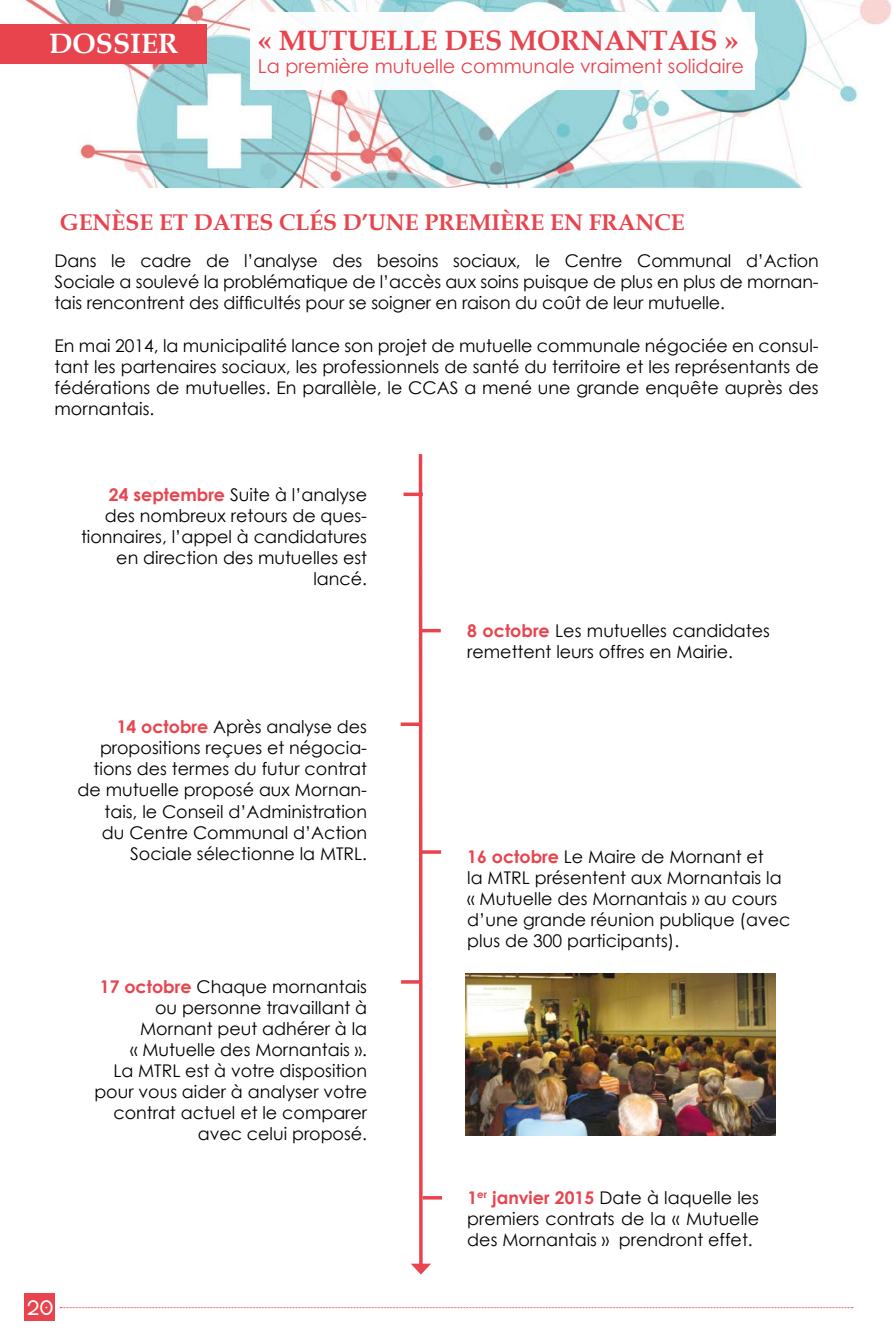
<style>
.page{position:relative;width:893px;height:1340px;background:#fff}
.page>*{position:absolute;margin:0;border:0;box-sizing:border-box;transform-origin:0 0}
.t1{font:700 28px "Book Antiqua";color:#e7444e}
.t2{font:700 28px "Book Antiqua";color:#fff}
.t3{font:28px "Eurofurenceregular";color:#fff}
.t4{font:700 22.75px "Book Antiqua";color:#e7444e}
.t5{font:19.25px "Century Gothic";color:#e7444e}
.t6{font:17.5px/21px "Century Gothic";color:#000;text-align:justify}
.s1{font-weight:700;color:#e7444e}
</style>
<div class="page">
<img style="left:0;top:0;width:892px;height:188px">
<div style="left:251px;top:12px;width:504px;height:77px;background:#fff"></div>
<div style="left:0;top:25px;width:207px;height:39px;background:#e7444e"></div>
<div style="left:25px;top:1293px;width:30px;height:28px;background:#e7444e"></div>
<svg style="left:60px;top:1307px;width:793px;height:1px"></svg>
<svg style="left:404px;top:492px;width:15px;height:4px"></svg>
<svg style="left:419px;top:454px;width:4px;height:809px;background:#ea5e67"></svg>
<svg style="left:411px;top:1263px;width:20px;height:11px"></svg>
<hr style="left:423px;top:1196px;width:19px;height:3px;background:#e7444e">
<hr style="left:401px;top:980px;width:19px;height:3px;background:#e7444e">
<hr style="left:422px;top:850px;width:19px;height:3px;background:#e7444e">
<svg style="left:401px;top:722px;width:19px;height:4px"></svg>
<hr style="left:421px;top:629px;width:20px;height:3px;background:#e7444e">
<img style="left:466px;top:974px;width:309px;height:161px">
<h1 class="t2" style="left:49px;top:27px;width:131px">DOSSIER</h1>
<h1 class="t1" style="left:258px;top:24px;width:482px">« MUTUELLE DES MORNANTAIS »</h1>
<p class="t5" style="left:258px;top:55px;width:488px">La première mutuelle communale vraiment solidaire</p>
<h2 class="t4" style="left:60px;top:209px;width:626px">GENÈSE ET DATES CLÉS D’UNE PREMIÈRE EN FRANCE</h2>
<p class="t6" style="left:55px;top:250px;width:766px">Dans le cadre de l’analyse des besoins sociaux, le Centre Communal d’Action Sociale a soulevé la problématique de l’accès aux soins puisque de plus en plus de mornan&shy;tais rencontrent des difficultés pour se soigner en raison du coût de leur mutuelle.</p>
<p class="t6" style="left:55px;top:334px;width:766px">En mai 2014, la municipalité lance son projet de mutuelle communale négociée en consul&shy;tant les partenaires sociaux, les professionnels de santé du territoire et les représentants de fédérations de mutuelles. En parallèle, le CCAS a mené une grande enquête auprès des mornantais.</p>
<p class="t6" style="left:81px;top:483px;width:288px;text-align:right"><span class="s1">24 septembre</span> Suite à l’analyse des nombreux retours de ques&shy;tionnaires, l’appel à candidatures en direction des mutuelles est lancé.</p>
<p class="t6" style="left:78px;top:716px;width:291px;text-align:right"><span class="s1">14 octobre</span> Après analyse des propositions reçues et négocia&shy;tions des termes du futur contrat de mutuelle proposé aux Mornan&shy;tais, le Conseil d’Administration du Centre Communal d’Action<br>Sociale sélectionne la MTRL.</p>
<p class="t6" style="left:94px;top:976px;width:274px;text-align:right"><span class="s1">17 octobre</span> Chaque mornantais ou personne travaillant à<br>Mornant peut adhérer à la<br>« Mutuelle des Mornantais ».<br>La MTRL est à votre disposition pour vous aider à analyser votre contrat actuel et le comparer avec celui proposé.</p>
<h1 class="t3" style="left:27px;top:1292px;width:28px">20</h1>
<p class="t6" style="left:467px;top:620px;width:304px"><span class="s1">8 octobre</span> Les mutuelles candidates remettent leurs offres en Mairie.</p>
<p class="t6" style="left:467px;top:846px;width:325px;text-align:left"><span class="s1">16 octobre</span> Le Maire de Mornant et<br>la MTRL présentent aux Mornantais la « Mutuelle des Mornantais » au cours d’une grande réunion publique (avec plus de 300 participants).</p>
<p class="t6" style="left:467px;top:1187px;width:293px"><span class="s1">1</span><sup>er</sup> <span class="s1">janvier 2015</span> Date à laquelle les premiers contrats de la « Mutuelle des Mornantais » prendront effet.</p>
</div>
